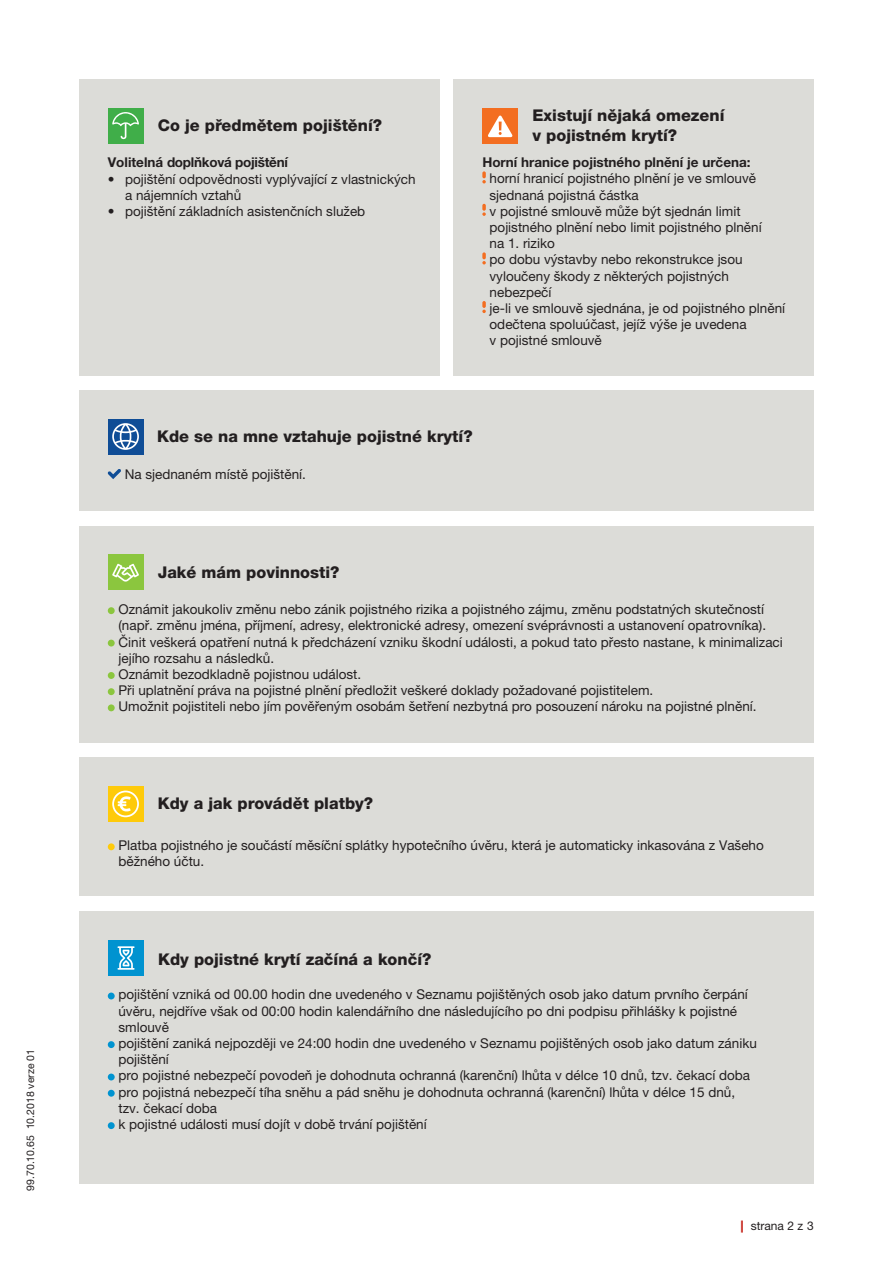
<style>
.page{position:relative;width:893px;height:1263px;background:#fff}
.page>*{position:absolute;margin:0;border:0;box-sizing:border-box;transform-origin:0 0}
.t1{font:800 16.2px/19.5px "Helvetica Neue LT Pro";color:#231f20}
.t2{font:13.5px/16.2px "Helvetica Neue LT Pro";color:#231f20}
.t3{font:700 13.5px "Helvetica Neue LT Pro";color:#231f20}
.t4{font:700 13.5px "Helvetica Neue LT Pro";letter-spacing:-.02em;color:#231f20}
.t5{font:12px "Helvetica Neue LT Pro";color:#231f20}
.t6{font:10.5px "Helvetica Neue LT Pro";color:#231f20}
.s1{font-weight:800;color:#c5221a}
</style>
<div class="page">
<div style="left:79px;top:79px;width:360px;height:296px;background:#dcdcd8"></div>
<div style="left:108px;top:108px;width:35px;height:35px;background:#40ae49"></div>
<svg style="left:112px;top:112px;width:27px;height:27px"></svg>
<div style="left:454px;top:79px;width:360px;height:296px;background:#dcdcd8"></div>
<div style="left:482px;top:108px;width:36px;height:35px;background:#f36e21"></div>
<svg style="left:488px;top:115px;width:25px;height:22px"></svg>
<svg style="left:482px;top:171px;width:4px;height:12px"></svg>
<svg style="left:482px;top:204px;width:4px;height:12px"></svg>
<svg style="left:482px;top:252px;width:4px;height:12px"></svg>
<svg style="left:482px;top:301px;width:4px;height:12px"></svg>
<div style="left:79px;top:390px;width:735px;height:121px;background:#dcdcd8"></div>
<svg style="left:108px;top:469px;width:13px;height:10px"></svg>
<div style="left:108px;top:419px;width:35px;height:35px;background:#0f4d96"></div>
<svg style="left:112px;top:423px;width:27px;height:27px"></svg>
<div style="left:79px;top:526px;width:735px;height:216px;background:#dcdcd8"></div>
<div style="left:108px;top:554px;width:35px;height:36px;background:#8bc63e"></div>
<div style="left:108px;top:607px;width:7px;height:7px;background:#8bc63e;border-radius:50%"></div>
<div style="left:108px;top:640px;width:7px;height:6px;background:#8bc63e;border-radius:50%"></div>
<div style="left:108px;top:672px;width:7px;height:7px;background:#8bc63e;border-radius:50%"></div>
<div style="left:108px;top:688px;width:7px;height:7px;background:#8bc63e;border-radius:50%"></div>
<div style="left:108px;top:704px;width:7px;height:7px;background:#8bc63e;border-radius:50%"></div>
<svg style="left:112px;top:564px;width:27px;height:18px"></svg>
<div style="left:79px;top:757px;width:735px;height:139px;background:#dcdcd8"></div>
<div style="left:108px;top:843px;width:7px;height:7px;background:#feca0a;border-radius:50%"></div>
<div style="left:108px;top:786px;width:35px;height:36px;background:#feca0a"></div>
<svg style="left:112px;top:790px;width:27px;height:27px"></svg>
<div style="left:79px;top:911px;width:735px;height:273px;background:#dcdcd8"></div>
<div style="left:108px;top:940px;width:35px;height:35px;background:#0093d0"></div>
<div style="left:108px;top:992px;width:7px;height:7px;background:#0093d0;border-radius:50%"></div>
<div style="left:108px;top:1041px;width:7px;height:7px;background:#0093d0;border-radius:50%"></div>
<div style="left:108px;top:1073px;width:7px;height:7px;background:#0093d0;border-radius:50%"></div>
<div style="left:108px;top:1090px;width:7px;height:7px;background:#0093d0;border-radius:50%"></div>
<div style="left:108px;top:1122px;width:7px;height:7px;background:#0093d0;border-radius:50%"></div>
<svg style="left:117px;top:946px;width:18px;height:24px"></svg>
<p class="t6" style="left:24px;top:1191px;width:143px;rotate:-90deg">99.70.10.65 10.2018 verze 01</p>
<p class="t1" style="left:158px;top:115px;width:226px">Co je předmětem pojištění?</p>
<p class="t1" style="left:532px;top:106px;width:194px">Existují nějaká omezení v pojistném krytí?</p>
<p class="t3" style="left:482px;top:154px;width:270px">Horní hranice pojistného plnění je určena:</p>
<p class="t2" style="left:490px;top:170px;width:297px">horní hranicí pojistného plnění je ve smlouvě sjednaná pojistná částka<br>v pojistné smlouvě může být sjednán limit pojistného plnění nebo limit pojistného plnění<br>na 1. riziko<br>po dobu výstavby nebo rekonstrukce jsou vyloučeny škody z některých pojistných nebezpečí<br>je-li ve smlouvě sjednána, je od pojistného plnění odečtena spoluúčast, jejíž výše je uvedena<br>v pojistné smlouvě</p>
<p class="t4" style="left:108px;top:154px;width:182px">Volitelná doplňková pojištění</p>
<p class="t2" style="left:125px;top:170px;width:292px;text-indent:-17px">• pojištění odpovědnosti vyplývající z vlastnických a nájemních vztahů</p>
<p class="t2" style="left:108px;top:203px;width:259px">• pojištění základních asistenčních služeb</p>
<p class="t1" style="left:157px;top:426px;width:317px">Kde se na mne vztahuje pojistné krytí?</p>
<p class="t2" style="left:125px;top:466px;width:183px">Na sjednaném místě pojištění.</p>
<p class="t1" style="left:158px;top:562px;width:183px">Jaké mám povinnosti?</p>
<p class="t2" style="left:118px;top:601px;width:666px">Oznámit jakoukoliv změnu nebo zánik pojistného rizika a pojistného zájmu, změnu podstatných skutečností (např. změnu jména, příjmení, adresy, elektronické adresy, omezení svéprávnosti a ustanovení opatrovníka).<br>Činit veškerá opatření nutná k předcházení vzniku škodní události, a pokud tato přesto nastane, k minimalizaci jejího rozsahu a následků.<br>Oznámit bezodkladně pojistnou událost.<br>Při uplatnění práva na pojistné plnění předložit veškeré doklady požadované pojistitelem.<br>Umožnit pojistiteli nebo jím pověřeným osobám šetření nezbytná pro posouzení nároku na pojistné plnění.</p>
<p class="t1" style="left:158px;top:794px;width:217px">Kdy a jak provádět platby?</p>
<p class="t2" style="left:118px;top:837px;width:647px">Platba pojistného je součástí měsíční splátky hypotečního úvěru, která je automaticky inkasována z Vašeho běžného účtu.</p>
<p class="t1" style="left:158px;top:949px;width:275px">Kdy pojistné krytí začíná a končí?</p>
<p class="t2" style="left:118px;top:986px;width:640px">pojištění vzniká od 00.00 hodin dne uvedeného v Seznamu pojištěných osob jako datum prvního čerpání úvěru, nejdříve však od 00:00 hodin kalendářního dne následujícího po dni podpisu přihlášky k pojistné smlouvě<br>pojištění zaniká nejpozději ve 24:00 hodin dne uvedeného v Seznamu pojištěných osob jako datum zániku pojištění<br>pro pojistné nebezpečí povodeň je dohodnuta ochranná (karenční) lhůta v délce 10 dnů, tzv. čekací doba pro pojistná nebezpečí tíha sněhu a pád sněhu je dohodnuta ochranná (karenční) lhůta v délce 15 dnů, tzv. čekací doba<br>k pojistné události musí dojít v době trvání pojištění</p>
<p class="t5" style="left:741px;top:1219px;width:75px"><span class="s1">|</span> strana 2 z 3</p>
</div>
